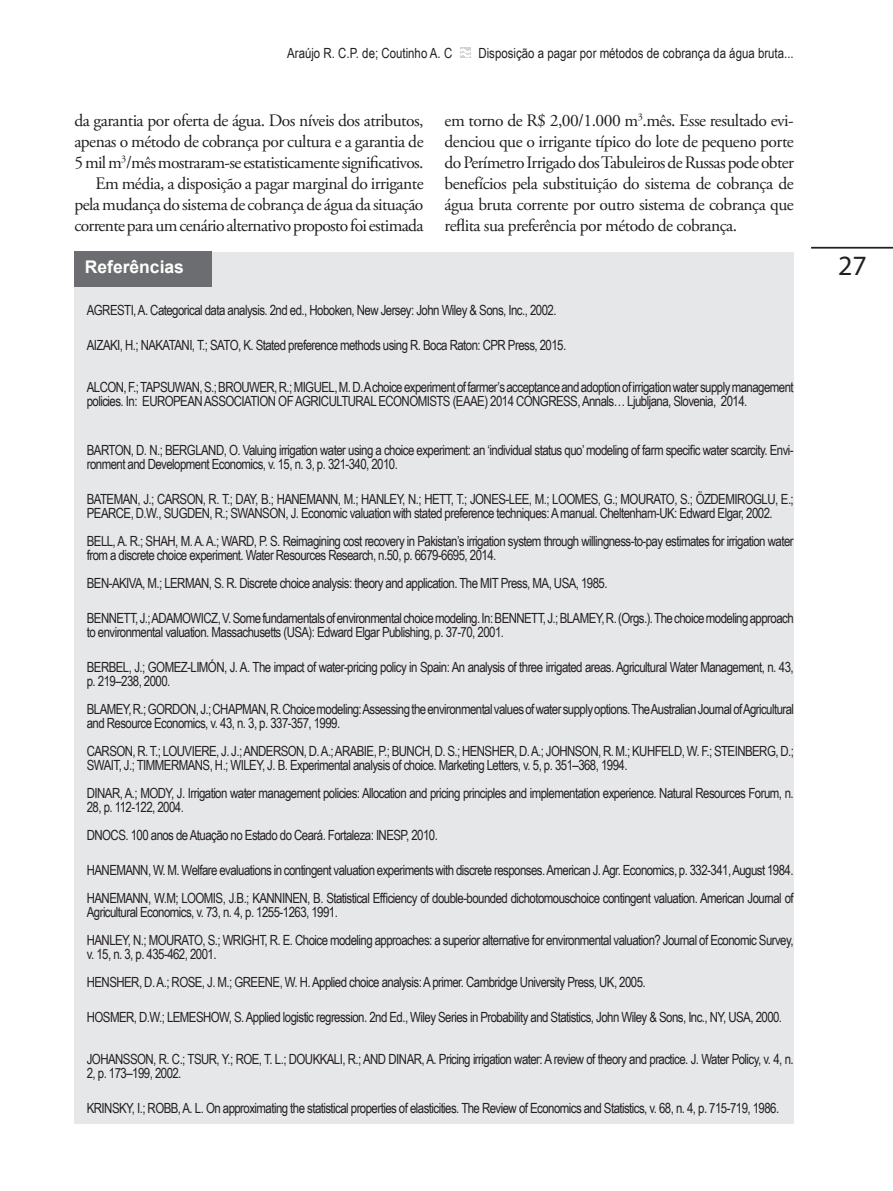
<style>
.page{position:relative;width:893px;height:1191px;background:#fff}
.page>*{position:absolute;margin:0;border:0;box-sizing:border-box;transform-origin:0 0}
.t1{font:28px "Myriad Pro";color:#231f20}
.CORPO_DO_TEXTO{font:17.5px/21px "Adobe Garamond Pro";letter-spacing:-.04em;color:#231f20;text-align:justify}
.REFERENCIAS_TÍTULO{font:700 17.5px "Arial";color:#fff}
.REFERENCIAS_TEXTO{font:14px/14px "Arial Narrow";letter-spacing:-.04em;color:#231f20}
.REFERENCIAS_TEXTO-2{font:14px "Arial Narrow";color:#231f20}
</style>
<div class="page">
<hr style="left:811px;top:247px;width:82px;height:2px;background:#231f20">
<svg style="left:460px;top:48px;width:10px;height:10px"></svg>
<svg style="left:460px;top:49px;width:11px;height:8px"></svg>
<div style="left:74px;top:252px;width:720px;height:871px;background:#e6e7e9"></div>
<div style="left:74px;top:252px;width:138px;height:35px;background:#6c6d70"></div>
<p class="REFERENCIAS_TEXTO-2" style="left:287px;top:43px;width:167px">Araújo R. C.P. de; Coutinho A. C</p>
<p class="REFERENCIAS_TEXTO-2" style="left:478px;top:43px;width:317px">Disposição a pagar por métodos de cobrança da água bruta...</p>
<p class="CORPO_DO_TEXTO" style="left:74px;top:111px;width:351px">da garantia por oferta de água. Dos níveis dos atributos, apenas o método de cobrança por cultura e a garantia de 5 mil m<sup>3</sup>/mês mostraram-se estatisticamente significativos.</p>
<p class="CORPO_DO_TEXTO" style="left:74px;top:174px;width:351px;text-indent:21px">Em média, a disposição a pagar marginal do irrigante pela mudança do sistema de cobrança de água da situação corrente para um cenário alternativo proposto foi estimada</p>
<p class="REFERENCIAS_TÍTULO" style="left:85px;top:255px;width:101px">Referências</p>
<p class="CORPO_DO_TEXTO" style="left:445px;top:111px;width:351px">em torno de R$ 2,00/1.000 m<sup>3</sup>.mês. Esse resultado evi&shy;denciou que o irrigante típico do lote de pequeno porte do Perímetro Irrigado dos Tabuleiros de Russas pode obter benefícios pela substituição do sistema de cobrança de água bruta corrente por outro sistema de cobrança que reflita sua preferência por método de cobrança.</p>
<p class="REFERENCIAS_TEXTO" style="left:87px;top:303px;width:471px">AGRESTI, A. Categorical data analysis. 2nd ed., Hoboken, New Jersey: John Wiley &amp; Sons, Inc., 2002.</p>
<p class="REFERENCIAS_TEXTO" style="left:87px;top:338px;width:481px">AIZAKI, H.; NAKATANI, T.; SATO, K. Stated preference methods using R. Boca Raton: CPR Press, 2015.</p>
<p class="REFERENCIAS_TEXTO" style="left:87px;top:380px;width:708px">ALCON, F.; TAPSUWAN, S.; BROUWER, R.; MIGUEL, M. D. A choice experiment of farmer’s acceptance and adoption of irrigation water supply management policies. In: EUROPEAN ASSOCIATION OF AGRICULTURAL ECONOMISTS (EAAE) 2014 CONGRESS, Annals… Ljubljana, Slovenia, 2014.</p>
<p class="REFERENCIAS_TEXTO" style="left:87px;top:443px;width:708px">BARTON, D. N.; BERGLAND, O. Valuing irrigation water using a choice experiment: an ‘individual status quo’ modeling of farm specific water scarcity. Envi&shy;ronment and Development Economics, v. 15, n. 3, p. 321-340, 2010.</p>
<p class="REFERENCIAS_TEXTO" style="left:87px;top:492px;width:708px">BATEMAN, J.; CARSON, R. T.; DAY, B.; HANEMANN, M.; HANLEY, N.; HETT, T.; JONES-LEE, M.; LOOMES, G.; MOURATO, S.; ÖZDEMIROGLU, E.;<br>PEARCE, D.W., SUGDEN, R.; SWANSON, J. Economic valuation with stated preference techniques: A manual. Cheltenham-UK: Edward Elgar, 2002.</p>
<p class="REFERENCIAS_TEXTO" style="left:87px;top:534px;width:708px">BELL, A. R.; SHAH, M. A. A.; WARD, P. S. Reimagining cost recovery in Pakistan’s irrigation system through willingness-to-pay estimates for irrigation water from a discrete choice experiment. Water Resources Research, n.50, p. 6679-6695, 2014.</p>
<p class="REFERENCIAS_TEXTO" style="left:87px;top:576px;width:522px">BEN-AKIVA, M.; LERMAN, S. R. Discrete choice analysis: theory and application. The MIT Press, MA, USA, 1985.</p>
<p class="REFERENCIAS_TEXTO" style="left:87px;top:611px;width:708px">BENNETT, J.; ADAMOWICZ, V. Some fundamentals of environmental choice modeling. In: BENNETT, J.; BLAMEY, R. (Orgs.). The choice modeling approach to environmental valuation. Massachusetts (USA): Edward Elgar Publishing, p. 37-70, 2001.</p>
<p class="REFERENCIAS_TEXTO" style="left:87px;top:660px;width:708px">BERBEL, J.; GOMEZ-LIMÓN, J. A. The impact of water-pricing policy in Spain: An analysis of three irrigated areas. Agricultural Water Management, n. 43, p. 219–238, 2000.</p>
<p class="REFERENCIAS_TEXTO" style="left:87px;top:702px;width:709px">BLAMEY, R.; GORDON, J.; CHAPMAN, R. Choice modeling: Assessing the environmental values of water supply options. The Australian Journal of Agricultural and Resource Economics, v. 43, n. 3, p. 337-357, 1999.</p>
<p class="REFERENCIAS_TEXTO" style="left:87px;top:744px;width:709px">CARSON, R. T.; LOUVIERE, J. J.; ANDERSON, D. A.; ARABIE, P.; BUNCH, D. S.; HENSHER, D. A.; JOHNSON, R. M.; KUHFELD, W. F.; STEINBERG, D.;<br>SWAIT, J.; TIMMERMANS, H.; WILEY, J. B. Experimental analysis of choice. Marketing Letters, v. 5, p. 351–368, 1994.</p>
<p class="REFERENCIAS_TEXTO" style="left:87px;top:786px;width:708px">DINAR, A.; MODY, J. Irrigation water management policies: Allocation and pricing principles and implementation experience. Natural Resources Forum, n.<br>28, p. 112-122, 2004.</p>
<p class="REFERENCIAS_TEXTO" style="left:87px;top:828px;width:353px">DNOCS. 100 anos de Atuação no Estado do Ceará. Fortaleza: INESP, 2010.</p>
<p class="REFERENCIAS_TEXTO" style="left:87px;top:863px;width:708px">HANEMANN, W. M. Welfare evaluations in contingent valuation experiments with discrete responses. American J. Agr. Economics, p. 332-341, August 1984.</p>
<p class="REFERENCIAS_TEXTO" style="left:87px;top:891px;width:708px">HANEMANN, W.M; LOOMIS, J.B.; KANNINEN, B. Statistical Efficiency of double-bounded dichotomouschoice contingent valuation. American Journal of<br>Agricultural Economics, v. 73, n. 4, p. 1255-1263, 1991.</p>
<p class="REFERENCIAS_TEXTO" style="left:87px;top:933px;width:708px">HANLEY, N.; MOURATO, S.; WRIGHT, R. E. Choice modeling approaches: a superior alternative for environmental valuation? Journal of Economic Survey, v. 15, n. 3, p. 435-462, 2001.</p>
<p class="REFERENCIAS_TEXTO" style="left:87px;top:975px;width:560px">HENSHER, D. A.; ROSE, J. M.; GREENE, W. H. Applied choice analysis: A primer. Cambridge University Press, UK, 2005.</p>
<p class="REFERENCIAS_TEXTO" style="left:87px;top:1010px;width:697px">HOSMER, D.W.; LEMESHOW, S. Applied logistic regression. 2nd Ed., Wiley Series in Probability and Statistics, John Wiley &amp; Sons, Inc., NY, USA, 2000.</p>
<p class="REFERENCIAS_TEXTO" style="left:87px;top:1052px;width:708px">JOHANSSON, R. C.; TSUR, Y.; ROE, T. L.; DOUKKALI, R.; AND DINAR, A. Pricing irrigation water: A review of theory and practice. J. Water Policy, v. 4, n.<br>2, p. 173–199, 2002.</p>
<p class="REFERENCIAS_TEXTO" style="left:87px;top:1101px;width:694px">KRINSKY, I.; ROBB, A. L. On approximating the statistical properties of elasticities. The Review of Economics and Statistics, v. 68, n. 4, p. 715-719, 1986.</p>
<h1 class="t1" style="left:838px;top:248px;width:30px">27</h1>
</div>
